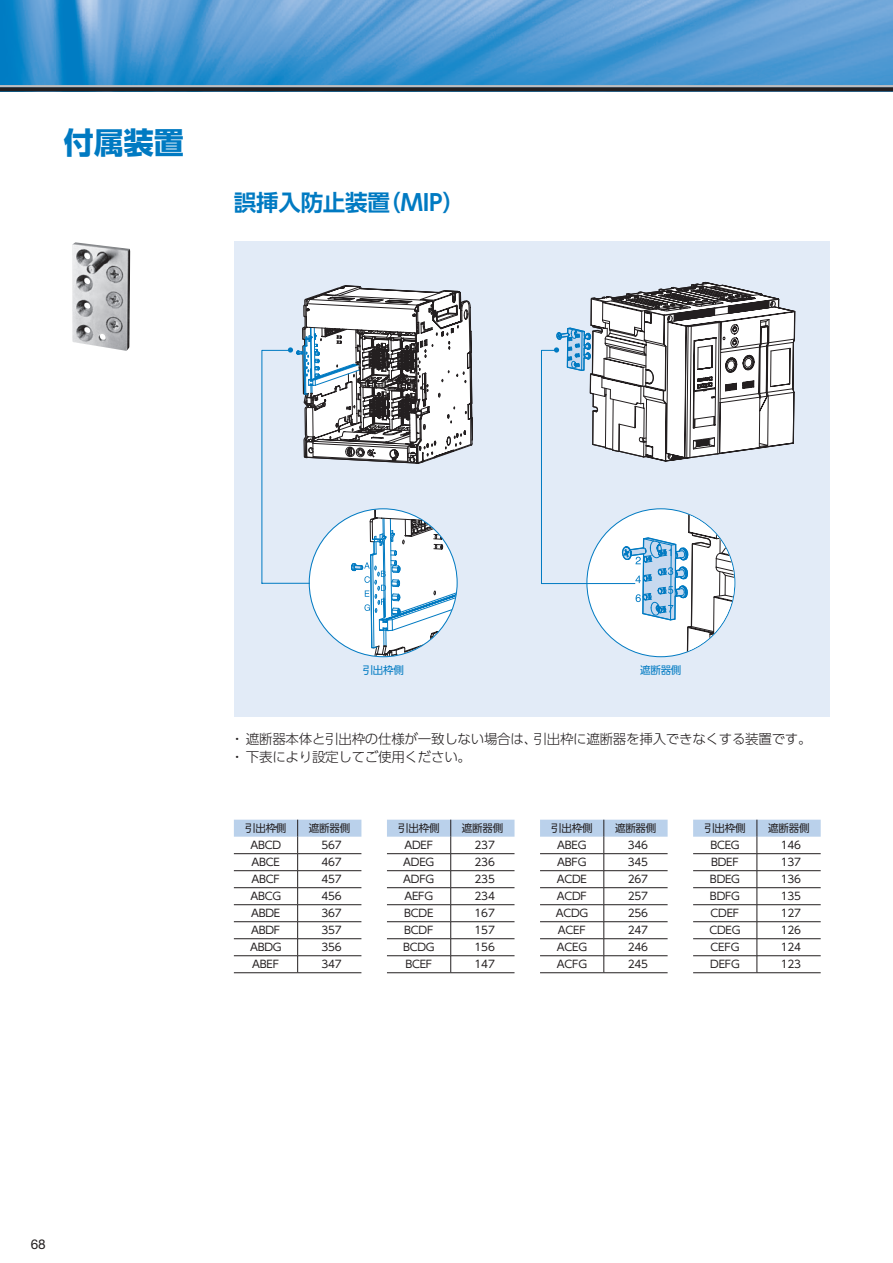
<style>
.page{position:relative;width:893px;height:1263px;background:#fff}
.page>*{position:absolute;margin:0;border:0;box-sizing:border-box;transform-origin:0 0}
.大見出し{font:700 30px "UD Shin Go Pro";color:#007ac2}
.中見出し{font:700 22.5px "UD Shin Go Pro De";letter-spacing:-.01em;color:#007ac2}
.本文_中黒{font:300 13.5px "UD Shin Go Pro";letter-spacing:-.02em;color:#231f20}
.t1{font:13.5px "Helvetica Neue LT Std";color:#231f20}
.表内文字{font:10.5px "UD Shin Go Pro";letter-spacing:-.02em;color:#231f20}
.t2{font:10.5px "UD Shin Go Pro";letter-spacing:-.025em;color:#007ac2}
</style>
<div class="page">
<div style="left:234px;top:241px;width:595px;height:476px;background:#e2ebf7"></div>
<div style="left:587px;top:509px;width:148px;height:148px;background:#fff;border-radius:50%"></div>
<hr style="left:541px;top:350px;width:1px;height:234px;background:#007ac2">
<img style="left:72px;top:242px;width:58px;height:109px">
<svg style="left:541px;top:281px;width:255px;height:181px"></svg>
<hr style="left:262px;top:583px;width:64px;height:1px;background:#007ac2">
<hr style="left:262px;top:350px;width:1px;height:233px;background:#007ac2">
<svg style="left:262px;top:285px;width:211px;height:179px"></svg>
<div style="left:310px;top:509px;width:147px;height:147px;background:#fff;border-radius:50%"></div>
<svg style="left:351px;top:509px;width:106px;height:148px"></svg>
<hr style="left:542px;top:583px;width:93px;height:1px;background:#007ac2">
<svg style="left:621px;top:509px;width:113px;height:147px"></svg>
<img style="left:0;top:0;width:893px;height:85px">
<svg style="left:0;top:87px;width:893px;height:4px;background:#29292c"></svg>
<hr style="left:0;top:85px;width:893px;height:2px;background:#bcbdc0">
<svg style="left:234px;top:820px;width:127px;height:152px"></svg>
<hr style="left:234px;top:972px;width:64px;height:1px;background:#231f20">
<hr style="left:298px;top:972px;width:63px;height:1px;background:#231f20">
<svg style="left:387px;top:820px;width:127px;height:152px"></svg>
<hr style="left:387px;top:972px;width:64px;height:1px;background:#231f20">
<hr style="left:451px;top:972px;width:63px;height:1px;background:#231f20">
<svg style="left:540px;top:820px;width:128px;height:152px"></svg>
<hr style="left:540px;top:972px;width:64px;height:1px;background:#231f20">
<hr style="left:604px;top:972px;width:64px;height:1px;background:#231f20">
<svg style="left:693px;top:820px;width:128px;height:152px"></svg>
<hr style="left:693px;top:972px;width:64px;height:1px;background:#231f20">
<hr style="left:757px;top:972px;width:64px;height:1px;background:#231f20">
<p class="大見出し" style="left:64px;top:118px;width:121px">付属装置</p>
<p class="中見出し" style="left:234px;top:184px;width:233px">誤挿入防止装置（MIP）</p>
<p class="t1" style="left:31px;top:1236px;width:17px">68</p>
<p class="t2" style="left:363px;top:662px;width:43px">引出枠側</p>
<p class="t2" style="left:640px;top:662px;width:43px">遮断器側</p>
<p class="本文_中黒" style="left:230px;top:728px;width:583px">・ 遮断器本体と引出枠の仕様が一致しない場合は、引出枠に遮断器を挿入できなくする装置です。</p>
<p class="本文_中黒" style="left:230px;top:746px;width:242px">・ 下表により設定してご使用ください。</p>
<p class="表内文字" style="left:245px;top:820px;width:43px">引出枠側</p>
<p class="表内文字" style="left:309px;top:820px;width:43px">遮断器側</p>
<p class="表内文字" style="left:250px;top:837px;width:32px">ABCD</p>
<p class="表内文字" style="left:321px;top:837px;width:22px">567</p>
<p class="表内文字" style="left:252px;top:854px;width:30px">ABCE</p>
<p class="表内文字" style="left:321px;top:854px;width:22px">467</p>
<p class="表内文字" style="left:252px;top:871px;width:30px">ABCF</p>
<p class="表内文字" style="left:321px;top:871px;width:22px">457</p>
<p class="表内文字" style="left:250px;top:888px;width:32px">ABCG</p>
<p class="表内文字" style="left:321px;top:888px;width:22px">456</p>
<p class="表内文字" style="left:251px;top:905px;width:31px">ABDE</p>
<p class="表内文字" style="left:321px;top:905px;width:22px">367</p>
<p class="表内文字" style="left:251px;top:922px;width:31px">ABDF</p>
<p class="表内文字" style="left:321px;top:922px;width:22px">357</p>
<p class="表内文字" style="left:250px;top:939px;width:33px">ABDG</p>
<p class="表内文字" style="left:321px;top:939px;width:22px">356</p>
<p class="表内文字" style="left:252px;top:956px;width:28px">ABEF</p>
<p class="表内文字" style="left:321px;top:956px;width:22px">347</p>
<p class="表内文字" style="left:398px;top:820px;width:43px">引出枠側</p>
<p class="表内文字" style="left:462px;top:820px;width:43px">遮断器側</p>
<p class="表内文字" style="left:404px;top:837px;width:30px">ADEF</p>
<p class="表内文字" style="left:475px;top:837px;width:22px">237</p>
<p class="表内文字" style="left:403px;top:854px;width:33px">ADEG</p>
<p class="表内文字" style="left:475px;top:854px;width:22px">236</p>
<p class="表内文字" style="left:403px;top:871px;width:33px">ADFG</p>
<p class="表内文字" style="left:475px;top:871px;width:22px">235</p>
<p class="表内文字" style="left:404px;top:888px;width:30px">AEFG</p>
<p class="表内文字" style="left:475px;top:888px;width:22px">234</p>
<p class="表内文字" style="left:404px;top:905px;width:31px">BCDE</p>
<p class="表内文字" style="left:475px;top:905px;width:22px">167</p>
<p class="表内文字" style="left:404px;top:922px;width:31px">BCDF</p>
<p class="表内文字" style="left:475px;top:922px;width:22px">157</p>
<p class="表内文字" style="left:403px;top:939px;width:33px">BCDG</p>
<p class="表内文字" style="left:475px;top:939px;width:22px">156</p>
<p class="表内文字" style="left:405px;top:956px;width:28px">BCEF</p>
<p class="表内文字" style="left:475px;top:956px;width:22px">147</p>
<p class="表内文字" style="left:551px;top:820px;width:43px">引出枠側</p>
<p class="表内文字" style="left:615px;top:820px;width:43px">遮断器側</p>
<p class="表内文字" style="left:557px;top:837px;width:31px">ABEG</p>
<p class="表内文字" style="left:628px;top:837px;width:22px">346</p>
<p class="表内文字" style="left:557px;top:854px;width:31px">ABFG</p>
<p class="表内文字" style="left:628px;top:854px;width:22px">345</p>
<p class="表内文字" style="left:557px;top:871px;width:32px">ACDE</p>
<p class="表内文字" style="left:628px;top:871px;width:22px">267</p>
<p class="表内文字" style="left:557px;top:888px;width:32px">ACDF</p>
<p class="表内文字" style="left:628px;top:888px;width:22px">257</p>
<p class="表内文字" style="left:556px;top:905px;width:34px">ACDG</p>
<p class="表内文字" style="left:628px;top:905px;width:22px">256</p>
<p class="表内文字" style="left:558px;top:922px;width:29px">ACEF</p>
<p class="表内文字" style="left:628px;top:922px;width:22px">247</p>
<p class="表内文字" style="left:557px;top:939px;width:32px">ACEG</p>
<p class="表内文字" style="left:628px;top:939px;width:22px">246</p>
<p class="表内文字" style="left:557px;top:956px;width:32px">ACFG</p>
<p class="表内文字" style="left:628px;top:956px;width:22px">245</p>
<p class="表内文字" style="left:704px;top:820px;width:43px">引出枠側</p>
<p class="表内文字" style="left:768px;top:820px;width:43px">遮断器側</p>
<p class="表内文字" style="left:710px;top:837px;width:31px">BCEG</p>
<p class="表内文字" style="left:781px;top:837px;width:22px">146</p>
<p class="表内文字" style="left:711px;top:854px;width:29px">BDEF</p>
<p class="表内文字" style="left:781px;top:854px;width:22px">137</p>
<p class="表内文字" style="left:710px;top:871px;width:32px">BDEG</p>
<p class="表内文字" style="left:781px;top:871px;width:22px">136</p>
<p class="表内文字" style="left:710px;top:888px;width:32px">BDFG</p>
<p class="表内文字" style="left:781px;top:888px;width:22px">135</p>
<p class="表内文字" style="left:711px;top:905px;width:30px">CDEF</p>
<p class="表内文字" style="left:781px;top:905px;width:22px">127</p>
<p class="表内文字" style="left:709px;top:922px;width:33px">CDEG</p>
<p class="表内文字" style="left:781px;top:922px;width:22px">126</p>
<p class="表内文字" style="left:711px;top:939px;width:30px">CEFG</p>
<p class="表内文字" style="left:781px;top:939px;width:22px">124</p>
<p class="表内文字" style="left:710px;top:956px;width:31px">DEFG</p>
<p class="表内文字" style="left:781px;top:956px;width:22px">123</p>
</div>
